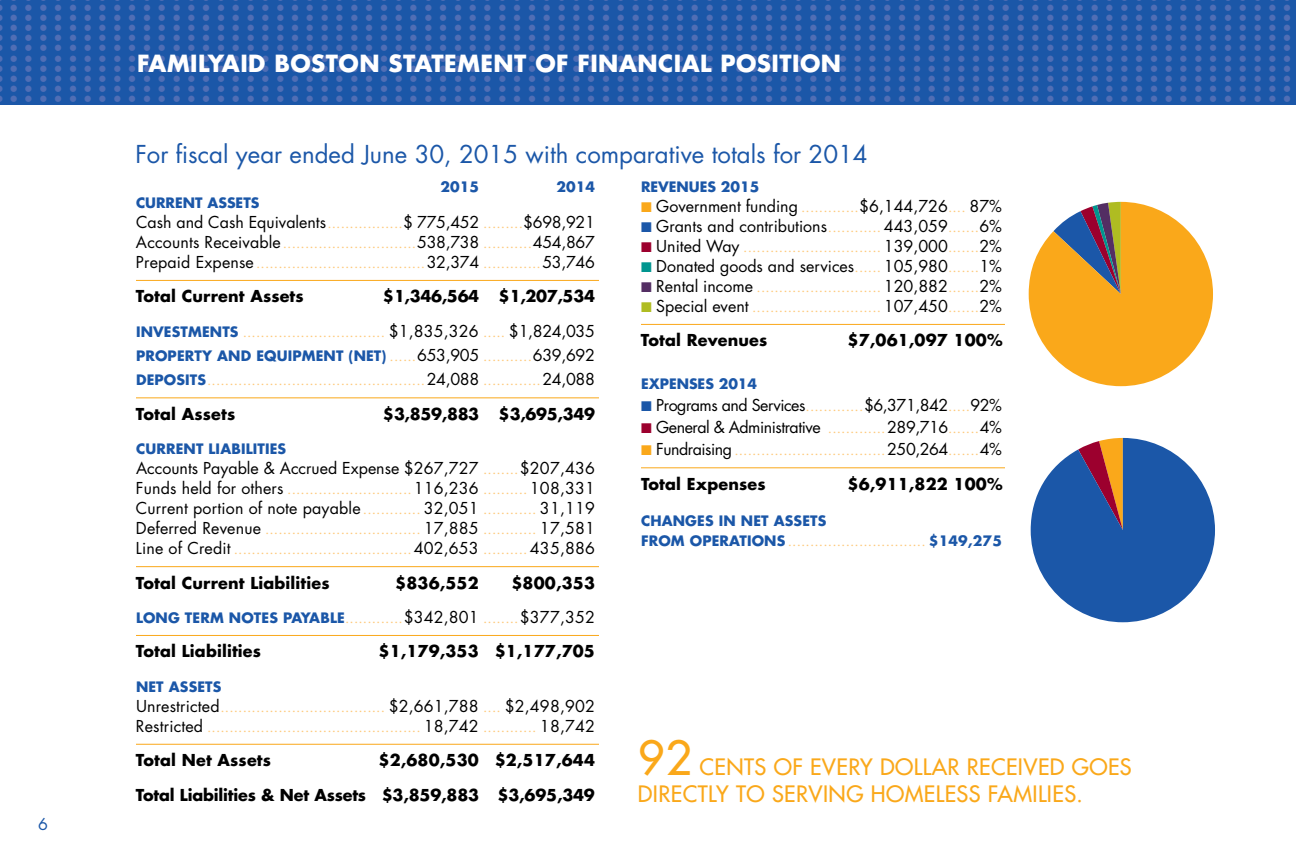
<style>
.page{position:relative;width:1296px;height:864px;background:#fff}
.page>*{position:absolute;margin:0;border:0;box-sizing:border-box;transform-origin:0 0}
.t1{font:24px "Minion Pro";color:#506eb5}
.t2{font:24px "Futura";color:#1b57a8}
.t3{font:700 23px "Futura";letter-spacing:.02em;color:#fff}
.t4{font:22px/26.6px "Futura";letter-spacing:.02em;color:#faa81a}
.t5{font:16px "Futura";color:#000}
.t6{font:700 16px "Futura";letter-spacing:.01em;color:#000}
.t7{font:16px "Futura";letter-spacing:-.03em;color:#000}
.t8{font:700 16px/34.4px "Futura";letter-spacing:-.01em;color:#000;text-align:right}
.t9{font:700 16px "Futura";letter-spacing:-.02em;color:#000}
.t10{font:16px "Futura";color:#1b57a8}
.t11{font:14px/20px "Futura";color:#fec879}
.t12{font:700 14px/20px "Futura";color:#1b57a8}
.s1{font-size:14px;color:#fec879}
.s2{font-size:16px;color:#000}
.s3{font-weight:700;color:#1b57a8}
.s4{color:#faa81a}
.s5{color:#1b57a8}
.s6{color:#9c002e}
.s7{color:#00958f}
.s8{color:#532e63}
.s9{color:#afbc22}
.s10{font-weight:400;color:#fec879}
.s11{font-size:46px}
</style>
<div class="page">
<div style="left:0;top:0;width:1296px;height:104px;background:#1b57a8"></div>
<hr style="left:136px;top:280px;width:463px;height:1px;background:#faa81a">
<hr style="left:136px;top:398px;width:463px;height:1px;background:#faa81a">
<hr style="left:136px;top:566px;width:463px;height:1px;background:#faa81a">
<hr style="left:136px;top:635px;width:463px;height:1px;background:#faa81a">
<hr style="left:136px;top:744px;width:463px;height:1px;background:#faa81a">
<hr style="left:641px;top:324px;width:364px;height:1px;background:#faa81a">
<hr style="left:641px;top:467px;width:364px;height:1px;background:#faa81a">
<svg style="left:1029px;top:202px;width:184px;height:184px"></svg>
<svg style="left:1031px;top:438px;width:184px;height:184px"></svg>
<h1 class="t1" style="left:9px;top:-10px;width:1284px">• • • • • • • • • • • • • • • • • • • • • • • • • • • • • • • • • • • • • • • • • • • • • • • • • • • • • • • • • • • • • • • • • • • • • • • • • • • • • • • • • • • • • • •</h1>
<h1 class="t1" style="left:9px;top:0;width:1284px">• • • • • • • • • • • • • • • • • • • • • • • • • • • • • • • • • • • • • • • • • • • • • • • • • • • • • • • • • • • • • • • • • • • • • • • • • • • • • • • • • • • • • • •</h1>
<h1 class="t1" style="left:9px;top:10px;width:1284px">• • • • • • • • • • • • • • • • • • • • • • • • • • • • • • • • • • • • • • • • • • • • • • • • • • • • • • • • • • • • • • • • • • • • • • • • • • • • • • • • • • • • • • •</h1>
<h1 class="t1" style="left:9px;top:20px;width:1284px">• • • • • • • • • • • • • • • • • • • • • • • • • • • • • • • • • • • • • • • • • • • • • • • • • • • • • • • • • • • • • • • • • • • • • • • • • • • • • • • • • • • • • • •</h1>
<h1 class="t1" style="left:9px;top:30px;width:1284px">• • • • • • • • • • • • • • • • • • • • • • • • • • • • • • • • • • • • • • • • • • • • • • • • • • • • • • • • • • • • • • • • • • • • • • • • • • • • • • • • • • • • • • •</h1>
<h1 class="t1" style="left:9px;top:40px;width:1284px">• • • • • • • • • • • • • • • • • • • • • • • • • • • • • • • • • • • • • • • • • • • • • • • • • • • • • • • • • • • • • • • • • • • • • • • • • • • • • • • • • • • • • • •</h1>
<h1 class="t1" style="left:9px;top:50px;width:1284px">• • • • • • • • • • • • • • • • • • • • • • • • • • • • • • • • • • • • • • • • • • • • • • • • • • • • • • • • • • • • • • • • • • • • • • • • • • • • • • • • • • • • • • •</h1>
<h1 class="t1" style="left:9px;top:60px;width:1284px">• • • • • • • • • • • • • • • • • • • • • • • • • • • • • • • • • • • • • • • • • • • • • • • • • • • • • • • • • • • • • • • • • • • • • • • • • • • • • • • • • • • • • • •</h1>
<h1 class="t1" style="left:9px;top:70px;width:1284px">• • • • • • • • • • • • • • • • • • • • • • • • • • • • • • • • • • • • • • • • • • • • • • • • • • • • • • • • • • • • • • • • • • • • • • • • • • • • • • • • • • • • • • •</h1>
<h1 class="t1" style="left:9px;top:80px;width:1284px">• • • • • • • • • • • • • • • • • • • • • • • • • • • • • • • • • • • • • • • • • • • • • • • • • • • • • • • • • • • • • • • • • • • • • • • • • • • • • • • • • • • • • • •</h1>
<h2 class="t3" style="left:137px;top:47px;width:706px">FAMILYAID BOSTON STATEMENT OF FINANCIAL POSITION</h2>
<h1 class="t2" style="left:135px;top:137px;width:734px">For fiscal year ended June 30, 2015 with comparative totals for 2014</h1>
<p class="t10" style="left:38px;top:813px;width:11px">6</p>
<p class="t12" style="left:441px;top:176px;width:40px">2015</p>
<p class="t12" style="left:557px;top:176px;width:40px">2014</p>
<p class="t12" style="left:136px;top:192px;width:125px">CURRENT ASSETS</p>
<p class="t5" style="left:136px;top:211px;width:461px">Cash and Cash Equivalents<span class="s1">.................</span>$ 775,452 <span class="s1">.........</span>$698,921</p>
<p class="t11" style="left:136px;top:233px;width:461px"><span class="s2">Accounts Receivable</span>..............................<span class="s2">538,738</span> ...........<span class="s2">454,867<br>Prepaid Expense</span> ......................................<span class="s2">32,374</span> .............<span class="s2">53,746</span></p>
<p class="t6" style="left:136px;top:285px;width:169px">Total Current Assets</p>
<p class="t9" style="left:383px;top:285px;width:214px">$1,346,564 $1,207,534</p>
<p class="t11" style="left:136px;top:319px;width:461px;line-height:24.4px;text-align:justify"><span class="s3">INVESTMENTS</span> ................................ <span class="s2">$1,835,326</span> ..... <span class="s2">$1,824,035<br></span><span class="s3">PROPERTY AND EQUIPMENT (NET)</span> ......<span class="s2">653,905</span> ...........<span class="s2">639,692<br></span><span class="s3">DEPOSITS</span>.................................................<span class="s2">24,088</span> .............<span class="s2">24,088</span></p>
<p class="t6" style="left:136px;top:403px;width:101px">Total Assets</p>
<p class="t9" style="left:383px;top:403px;width:214px">$3,859,883 $3,695,349</p>
<p class="t12" style="left:136px;top:438px;width:152px">CURRENT LIABILITIES</p>
<p class="t5" style="left:136px;top:457px;width:461px">Accounts Payable &amp; Accrued Expense $267,727 <span class="s1">........</span>$207,436</p>
<p class="t11" style="left:136px;top:479px;width:461px"><span class="s2">Funds held for others</span> ............................<span class="s2">116,236</span> .......... <span class="s2">108,331</span></p>
<p class="t5" style="left:136px;top:497px;width:461px">Current portion of note payable <span class="s1">.............</span> 32,051 <span class="s1">............</span> 31,119</p>
<p class="t11" style="left:136px;top:519px;width:461px"><span class="s2">Deferred Revenue</span> ................................... <span class="s2">17,885</span> ............ <span class="s2">17,581<br>Line of Credit</span> ........................................<span class="s2">402,653</span> .......... <span class="s2">435,886</span></p>
<p class="t6" style="left:136px;top:571px;width:195px">Total Current Liabilities</p>
<p class="t6" style="left:395px;top:571px;width:85px">$836,552</p>
<p class="t6" style="left:511px;top:571px;width:85px">$800,353</p>
<p class="t11" style="left:136px;top:608px;width:461px"><span class="s3">LONG TERM NOTES PAYABLE</span>.............<span class="s2">$342,801</span> ........<span class="s2">$377,352</span></p>
<p class="t6" style="left:136px;top:640px;width:127px">Total Liabilities</p>
<p class="t6" style="left:379px;top:640px;width:218px">$1,179,353 $1,177,705</p>
<p class="t11" style="left:136px;top:676px;width:461px"><span class="s3">NET ASSETS<br></span><span class="s2">Unrestricted</span>..................................... <span class="s2">$2,661,788</span> .... <span class="s2">$2,498,902<br>Restricted</span> ................................................ <span class="s2">18,742</span> ............ <span class="s2">18,742</span></p>
<p class="t6" style="left:136px;top:749px;width:137px">Total Net Assets</p>
<p class="t8" style="left:136px;top:742px;width:461px">$2,680,530 $2,517,644<br>Total Liabilities &amp; Net Assets $3,859,883 $3,695,349</p>
<p class="t12" style="left:641px;top:176px;width:120px">REVENUES 2015</p>
<p class="t5" style="left:641px;top:195px;width:363px"><span class="s4">■</span> Government funding <span class="s1">.............</span>$6,144,726<span class="s1">....</span> 87%</p>
<p class="t5" style="left:641px;top:215px;width:363px"><span class="s5">■</span> Grants and contributions<span class="s1">............</span> 443,059<span class="s1">.......</span>6%</p>
<p class="t11" style="left:641px;top:237px;width:363px"><span class="s6">■</span> <span class="s2">United Way</span> ............................... <span class="s2">139,000</span>.......<span class="s2">2%</span></p>
<p class="t5" style="left:641px;top:255px;width:363px"><span class="s7">■</span> Donated goods and services<span class="s1">......</span> 105,980<span class="s1">.......</span>1%</p>
<p class="t11" style="left:641px;top:277px;width:363px"><span class="s8">■</span> <span class="s2">Rental income</span> ............................ <span class="s2">120,882</span>.......<span class="s2">2%</span></p>
<p class="t11" style="left:641px;top:297px;width:363px"><span class="s9">■</span> <span class="s2">Special event</span> ............................. <span class="s2">107,450</span>.......<span class="s2">2%</span></p>
<p class="t6" style="left:641px;top:329px;width:128px">Total Revenues</p>
<p class="t6" style="left:848px;top:329px;width:157px">$7,061,097 100%</p>
<p class="t12" style="left:641px;top:374px;width:118px">EXPENSES 2014</p>
<p class="t7" style="left:641px;top:394px;width:362px"><span class="s5">■</span> Programs and Services<span class="s1">.............</span>$6,371,842<span class="s1">.....</span>92%</p>
<p class="t7" style="left:641px;top:416px;width:362px"><span class="s6">■</span> General &amp; Administrative <span class="s1">.............</span>289,716<span class="s1">.......</span>4%</p>
<p class="t11" style="left:641px;top:440px;width:362px"><span class="s4">■</span> <span class="s2">Fundraising</span> ..................................<span class="s2">250,264</span>.......<span class="s2">4%</span></p>
<p class="t6" style="left:641px;top:473px;width:126px">Total Expenses</p>
<p class="t6" style="left:848px;top:473px;width:157px">$6,911,822 100%</p>
<p class="t12" style="left:641px;top:510px;width:363px">CHANGES IN NET ASSETS<br>FROM OPERATIONS <span class="s10">...............................</span> $149,275</p>
<h3 class="t4" style="left:638px;top:754px;width:495px"><span class="s11">92</span> CENTS OF EVERY DOLLAR RECEIVED GOES<br>DIRECTLY TO SERVING HOMELESS FAMILIES.</h3>
</div>
